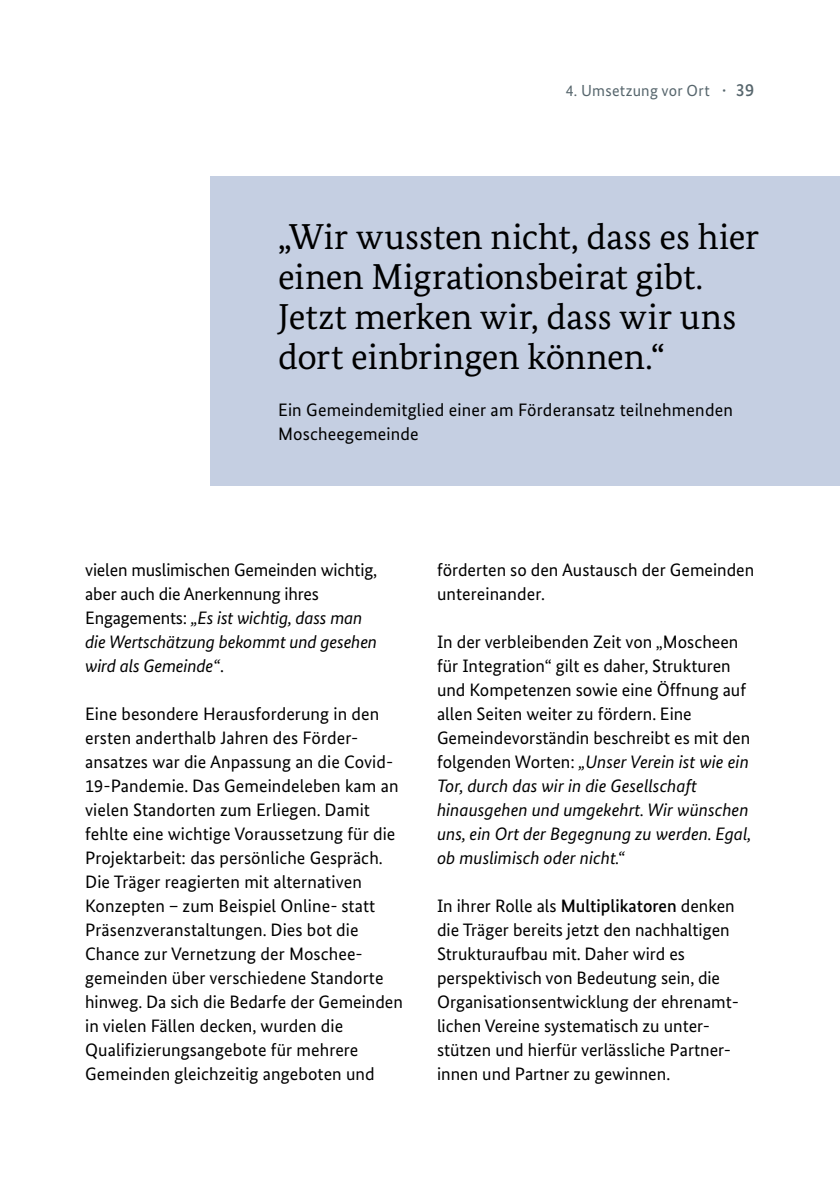
<style>
.page{position:relative;width:840px;height:1191px;background:#fff}
.page>*{position:absolute;margin:0;border:0;box-sizing:border-box;transform-origin:0 0}
.t1{font:36px/40px "Bundes Serif";color:#000}
.t2{font:18px/24px "Bundes Sans";color:#000}
.t3{font:16px "Bundes Sans";letter-spacing:.015em;color:#57666d}
.s1{font-weight:500;font-size:18px}
.s2{font-style:italic}
.s3{font-weight:500}
</style>
<div class="page">
<div style="left:210px;top:176px;width:629px;height:309px;background:#c5cfe2"></div>
<p class="t3" style="left:565px;top:81px;width:190px">4. Umsetzung vor Ort <span class="s1">· 39</span></p>
<p class="t1" style="left:278px;top:216px;width:482px">„Wir wussten nicht, dass es hier einen Migrationsbeirat gibt.<br>Jetzt merken wir, dass wir uns dort einbringen können.“</p>
<p class="t2" style="left:278px;top:397px;width:456px">Ein Gemeindemitglied einer am Förderansatz teilnehmenden<br>Moscheegemeinde</p>
<p class="t2" style="left:85px;top:558px;width:293px">vielen muslimischen Gemeinden wichtig, aber auch die Anerkennung ihres Engagements: <span class="s2">„Es ist wichtig, dass man die Wertschätzung bekommt und gesehen wird als Gemeinde“</span>.</p>
<p class="t2" style="left:85px;top:702px;width:319px">Eine besondere Herausforderung in den ersten anderthalb Jahren des Förder&shy;ansatzes war die Anpassung an die Covid-19-Pandemie. Das Gemeindeleben kam an vielen Standorten zum Erliegen. Damit fehlte eine wichtige Voraussetzung für die Projektarbeit: das persönliche Gespräch.<br>Die Träger reagierten mit alternativen Konzepten – zum Beispiel Online- statt Präsenzveranstaltungen. Dies bot die Chance zur Vernetzung der Moschee&shy;gemeinden über verschiedene Standorte hinweg. Da sich die Bedarfe der Gemeinden in vielen Fällen decken, wurden die Qualifizierungsangebote für mehrere Gemeinden gleichzeitig angeboten und</p>
<p class="t2" style="left:437px;top:558px;width:318px">förderten so den Austausch der Gemeinden untereinander.</p>
<p class="t2" style="left:437px;top:630px;width:316px">In der verbleibenden Zeit von „Moscheen für Integration“ gilt es daher, Strukturen und Kompetenzen sowie eine Öffnung auf allen Seiten weiter zu fördern. Eine Gemeindevorständin beschreibt es mit den folgenden Worten: <span class="s2">„Unser Verein ist wie ein Tor, durch das wir in die Gesellschaft hinausgehen und umgekehrt. Wir wünschen uns, ein Ort der Begegnung zu werden. Egal, ob muslimisch oder nicht.“</span></p>
<p class="t2" style="left:437px;top:894px;width:301px">In ihrer Rolle als <span class="s3">Multiplikatoren</span> denken die Träger bereits jetzt den nachhaltigen Strukturaufbau mit. Daher wird es perspektivisch von Bedeutung sein, die Organisationsentwicklung der ehrenamt&shy;lichen Vereine systematisch zu unter&shy;stützen und hierfür verlässliche Partner&shy;innen und Partner zu gewinnen.</p>
</div>
